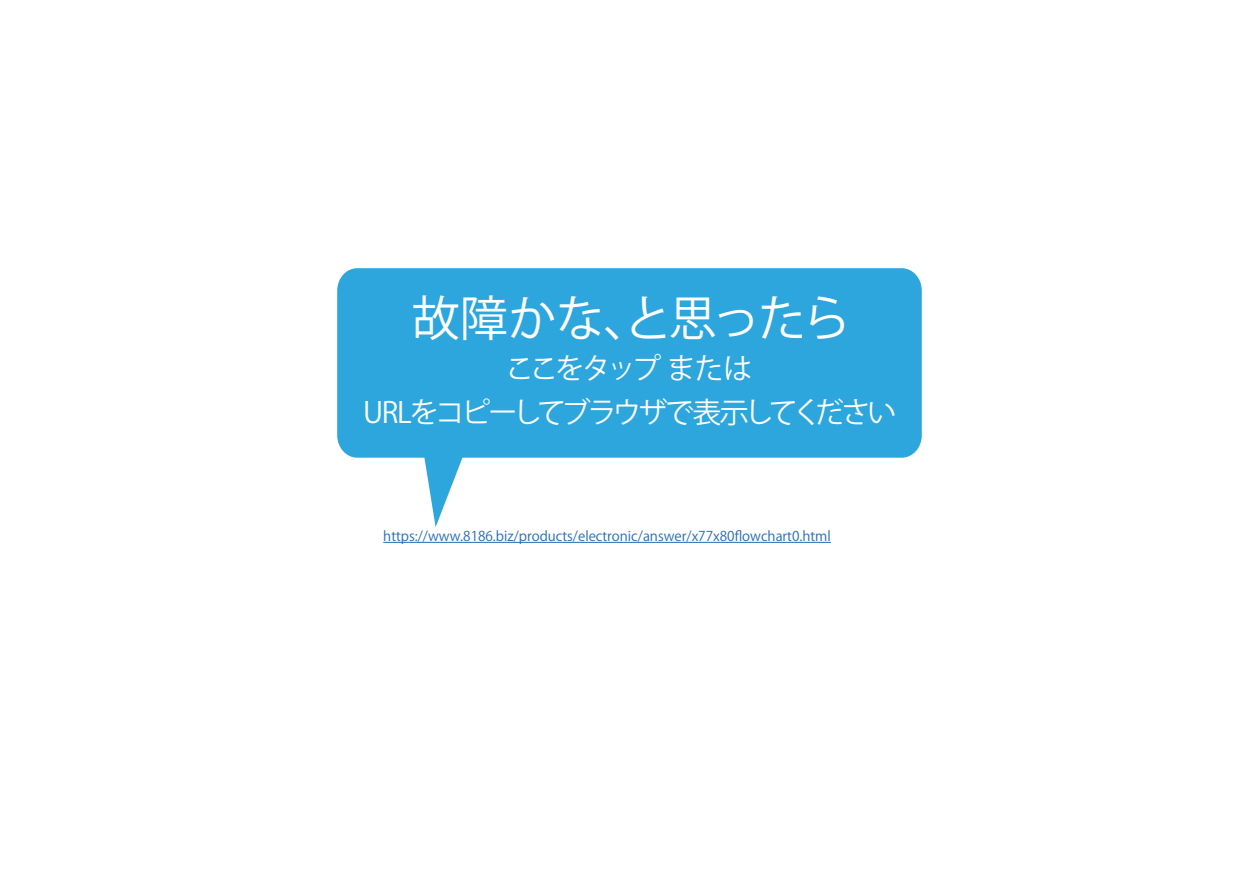
<style>
.page{position:relative;width:1259px;height:893px;background:#fff}
.page>*{position:absolute;margin:0;border:0;box-sizing:border-box;transform-origin:0 0}
.t1{font:48.15px "Koz Go Pr 6 N";letter-spacing:-.05em;color:#fff}
.t2{font:28.95px/43.5px "Koz Go Pr 6 N";letter-spacing:-.1em;color:#fff;text-align:center}
.t3{font:13.5px "Koz Go Pr 6 N";color:#276bb5}
</style>
<div class="page">
<svg style="left:424px;top:458px;width:39px;height:69px"></svg>
<hr style="left:383px;top:542px;width:448px;height:1px;background:#276bb5">
<div style="left:337px;top:268px;width:584px;height:190px;background:#2da6de"></div>
<h1 class="t1" style="left:412px;top:291px;width:441px">故障かな、と思ったら</h1>
<h2 class="t2" style="left:363px;top:348px;width:535px">ここをタップ または<br>URLをコピーしてブラウザで表示してください</h2>
<p class="t3" style="left:383px;top:528px;width:449px">https://www.8186.biz/products/electronic/answer/x77x80flowchart0.html</p>
</div>
